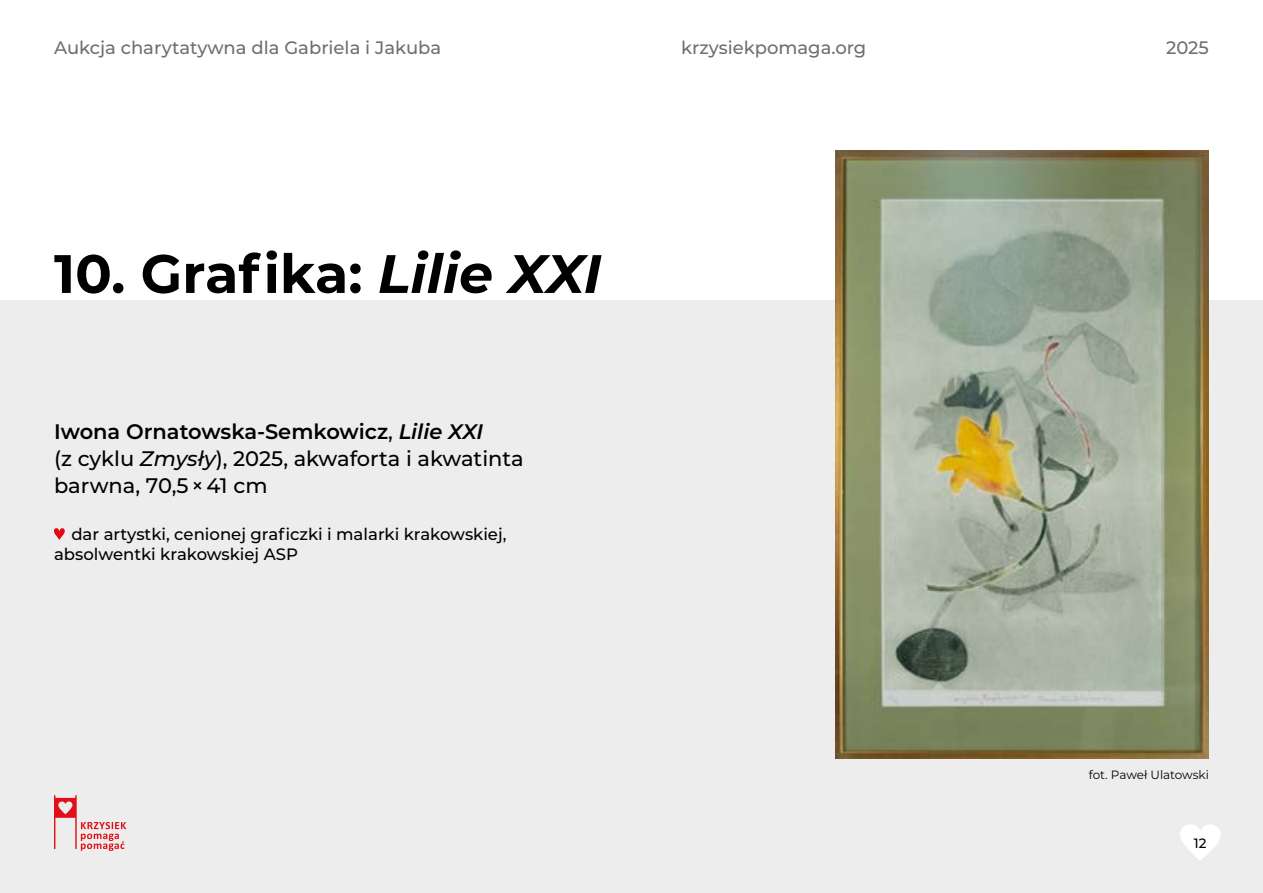
<style>
.page{position:relative;width:1263px;height:893px;background:#fff}
.page>*{position:absolute;margin:0;border:0;box-sizing:border-box;transform-origin:0 0}
.tytul{font:700 54px "Montserrat";color:#000}
.opis_aukcji_1{font:500 21px/27px "Montserrat";color:#000}
.t1{font:500 18px "Montserrat";color:#706f6f}
.dar{font:500 16.5px/19.8px "Montserrat";color:#000}
.t2{font:500 13.5px "Montserrat";color:#000}
.opis_aukcji_1-2{font:12px "Montserrat";letter-spacing:-.005em;color:#000}
.s1{font-style:italic}
.s2{font-weight:600}
.s3{font-weight:600;font-style:italic}
</style>
<div class="page">
<div style="left:0;top:300px;width:1263px;height:593px;background:#ededed"></div>
<svg style="left:1180px;top:824px;width:41px;height:36px"></svg>
<svg style="left:54px;top:795px;width:72px;height:56px"></svg>
<svg style="left:54px;top:528px;width:11px;height:12px"></svg>
<img style="left:835px;top:151px;width:374px;height:608px">
<p class="t1" style="left:54px;top:35px;width:389px">Aukcja charytatywna dla Gabriela i Jakuba</p>
<p class="t1" style="left:681px;top:35px;width:187px">krzysiekpomaga.org</p>
<p class="t1" style="left:1166px;top:35px;width:44px">2025</p>
<p class="tytul" style="left:54px;top:235px;width:549px">10. Grafika: <span class="s1">Lilie XXI</span></p>
<p class="opis_aukcji_1" style="left:54px;top:417px;width:471px"><span class="s2">Iwona Ornatowska‑Semkowicz</span>, <span class="s3">Lilie XXI<br></span>(z cyklu <span class="s1">Zmysły</span>), 2025, akwaforta i akwatinta barwna, 70,5 × 41 cm</p>
<p class="dar" style="left:54px;top:523px;width:454px;text-indent:17px">dar artystki, cenionej graficzki i malarki krakowskiej, absolwentki krakowskiej ASP</p>
<p class="opis_aukcji_1-2" style="left:1089px;top:767px;width:122px">fot. Paweł Ulatowski</p>
<p class="t2" style="left:1194px;top:833px;width:14px">12</p>
</div>
